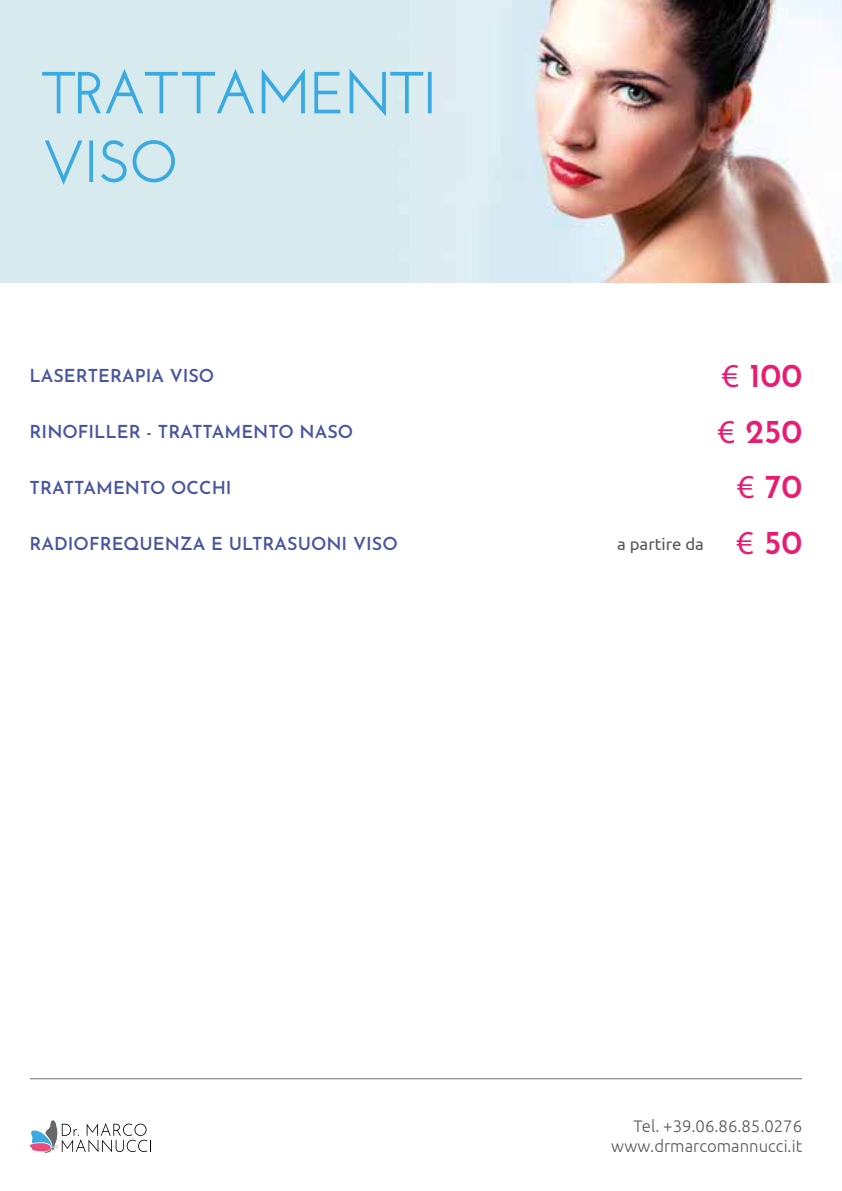
<style>
.page{position:relative;width:842px;height:1191px;background:#fff}
.page>*{position:absolute;margin:0;border:0;box-sizing:border-box;transform-origin:0 0}
.t1{font:600 33.4px/55.6px "Josefin Sans";color:#e71d72;text-align:center}
.t2{font:600 18px "Josefin Sans";color:#4955a1}
.t3{font:16.8px "Ubuntu";color:#575756}
.t4{font:300 16.6px "Ubuntu";color:#575756}
.s1{font-family:"Myriad Pro";font-weight:400}
.s2{font-family:"Myriad Pro";font-size:33.4px;color:#e71d72}
.s3{font-family:"Josefin Sans";font-weight:600;font-size:33.4px;color:#e71d72}
</style>
<div class="page">
<img style="left:0;top:0;width:842px;height:282px">
<svg style="left:42px;top:69px;width:212px;height:44px;background:#b6dceb"></svg>
<svg style="left:262px;top:69px;width:43px;height:44px;background:#abd8ea"></svg>
<svg style="left:314px;top:72px;width:26px;height:41px"></svg>
<svg style="left:350px;top:69px;width:73px;height:47px;background:#b6ddeb"></svg>
<svg style="left:428px;top:72px;width:4px;height:41px"></svg>
<svg style="left:45px;top:140px;width:37px;height:45px;background:#b9ddeb"></svg>
<svg style="left:89px;top:140px;width:4px;height:42px"></svg>
<svg style="left:101px;top:140px;width:26px;height:42px"></svg>
<svg style="left:133px;top:139px;width:42px;height:43px;background:#afd9ea"></svg>
<hr style="left:30px;top:1078px;width:772px;height:1px;background:#706f6f">
<svg style="left:30px;top:1120px;width:121px;height:33px"></svg>
<p class="t2" style="left:30px;top:363px;width:186px">LASERTERAPIA VISO</p>
<p class="t2" style="left:30px;top:419px;width:325px">RINOFILLER - TRATTAMENTO NASO</p>
<p class="t2" style="left:30px;top:475px;width:204px">TRATTAMENTO OCCHI</p>
<p class="t2" style="left:30px;top:531px;width:370px">RADIOFREQUENZA E ULTRASUONI VISO</p>
<h1 class="t1" style="left:718px;top:344px;width:86px"><span class="s1">€</span> 100 <span class="s1">€</span> 250 <span class="s1">€</span> 70</h1>
<p class="t3" style="left:617px;top:534px;width:187px">a partire da <span class="s2">€</span> <span class="s3">50</span></p>
<p class="t4" style="left:633px;top:1116px;width:170px">Tel. +39.06.86.85.0276</p>
<p class="t4" style="left:611px;top:1136px;width:192px">www.drmarcomannucci.it</p>
</div>
